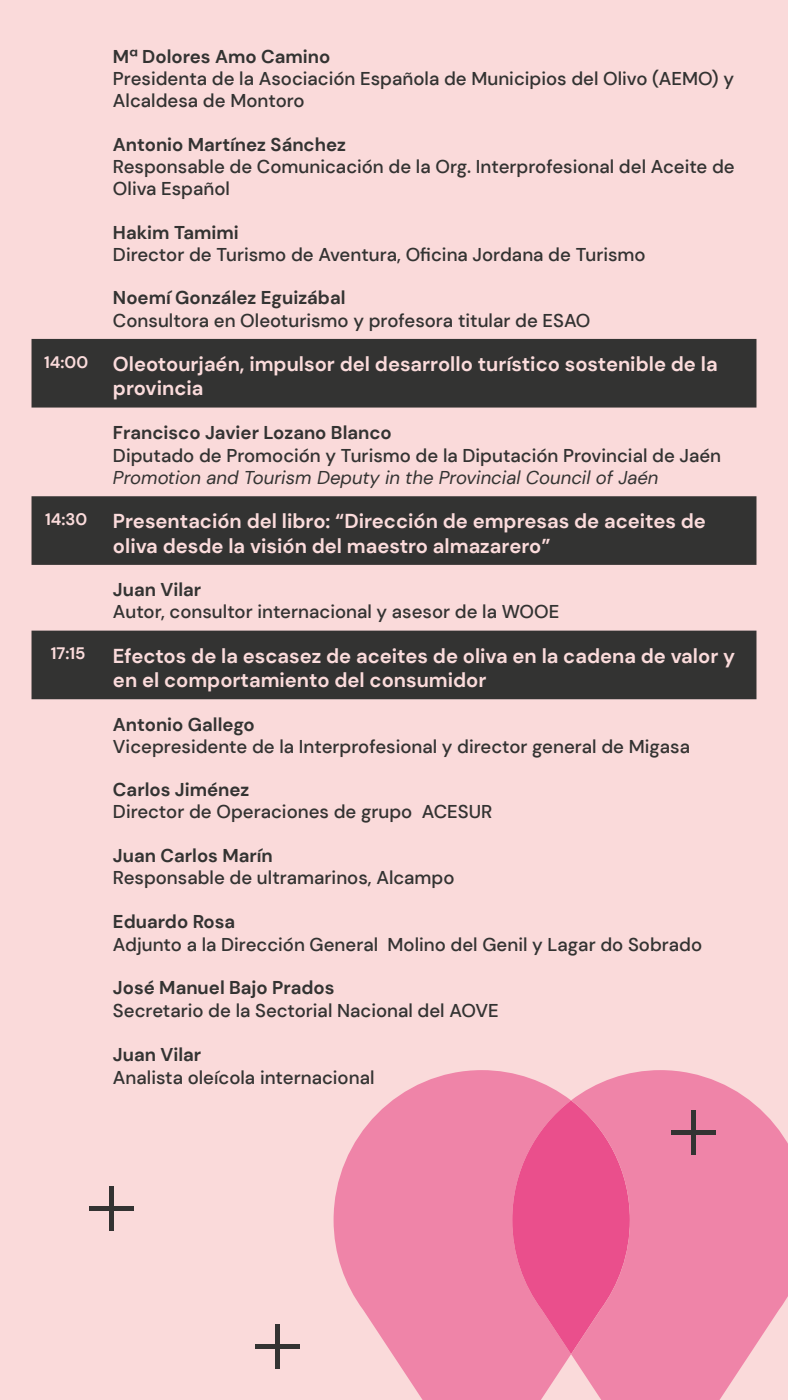
<style>
.page{position:relative;width:788px;height:1400px;background:#fadada}
.page>*{position:absolute;margin:0;border:0;box-sizing:border-box;transform-origin:0 0}
.t1{font:700 20.12px/24.2px "DM Sans";color:#fbdbdb}
.t2{font:500 18.55px/22.2px "DM Sans";color:#333332}
.t3{font:700 18.55px "DM Sans";color:#333332}
.t4{font:italic 18.55px "DM Sans";color:#333332}
.t5{font:700 16.62px "DM Sans";color:#fbdbdb}
</style>
<div class="page">
<svg style="left:32px;top:339px;width:724px;height:360px;fill:#333332"></svg>
<svg style="left:333px;top:1070px;width:238px;height:330px;fill:#ef84a8"></svg>
<svg style="left:512px;top:1100px;width:59px;height:254px;background:#eb6095"></svg>
<svg style="left:571px;top:1070px;width:217px;height:330px;background:#ef86a9"></svg>
<hr style="left:275px;top:1324px;width:4px;height:44px;background:#333332">
<hr style="left:255px;top:1344px;width:44px;height:4px;background:#333332">
<hr style="left:110px;top:1186px;width:4px;height:44px;background:#333332">
<hr style="left:89px;top:1206px;width:45px;height:4px;background:#333332">
<div style="left:691px;top:1110px;width:5px;height:45px;background:#333332"></div>
<hr style="left:671px;top:1131px;width:45px;height:4px;background:#333332">
<p class="t3" style="left:113px;top:45px;width:219px">Mª Dolores Amo Camino</p>
<p class="t2" style="left:113px;top:67px;width:622px">Presidenta de la Asociación Española de Municipios del Olivo (AEMO) y<br>Alcaldesa de Montoro</p>
<p class="t3" style="left:113px;top:133px;width:234px">Antonio Martínez Sánchez</p>
<p class="t2" style="left:113px;top:155px;width:623px">Responsable de Comunicación de la Org. Interprofesional del Aceite de<br>Oliva Español</p>
<p class="t3" style="left:113px;top:221px;width:127px">Hakim Tamimi</p>
<p class="t2" style="left:113px;top:243px;width:534px">Director de Turismo de Aventura, Oficina Jordana de Turismo</p>
<p class="t3" style="left:113px;top:286px;width:234px">Noemí González Eguizábal</p>
<p class="t2" style="left:113px;top:309px;width:479px">Consultora en Oleoturismo y profesora titular de ESAO</p>
<p class="t1" style="left:113px;top:352px;width:606px;text-indent:-69px"><sup>14:00</sup> Oleotourjaén, impulsor del desarrollo turístico sostenible de la provincia</p>
<p class="t3" style="left:113px;top:421px;width:280px">Francisco Javier Lozano Blanco</p>
<p class="t2" style="left:113px;top:444px;width:609px">Diputado de Promoción y Turismo de la Diputación Provincial de Jaén</p>
<p class="t4" style="left:113px;top:466px;width:547px">Promotion and Tourism Deputy in the Provincial Council of Jaén</p>
<p class="t5" style="left:45px;top:509px;width:44px">14:30</p>
<p class="t1" style="left:113px;top:509px;width:594px">Presentación del libro: “Dirección de empresas de aceites de oliva desde la visión del maestro almazarero”</p>
<p class="t3" style="left:113px;top:578px;width:90px">Juan Vilar</p>
<p class="t2" style="left:113px;top:601px;width:448px">Autor, consultor internacional y asesor de la WOOE</p>
<p class="t5" style="left:51px;top:643px;width:36px">17:15</p>
<p class="t1" style="left:113px;top:644px;width:623px">Efectos de la escasez de aceites de oliva en la cadena de valor y en el comportamiento del consumidor</p>
<p class="t3" style="left:113px;top:712px;width:143px">Antonio Gallego</p>
<p class="t2" style="left:113px;top:735px;width:578px">Vicepresidente de la Interprofesional y director general de Migasa</p>
<p class="t3" style="left:113px;top:778px;width:138px">Carlos Jiménez</p>
<p class="t2" style="left:113px;top:801px;width:381px">Director de Operaciones de grupo ACESUR</p>
<p class="t3" style="left:113px;top:844px;width:161px">Juan Carlos Marín</p>
<p class="t2" style="left:113px;top:867px;width:343px">Responsable de ultramarinos, Alcampo</p>
<p class="t3" style="left:113px;top:910px;width:124px">Eduardo Rosa</p>
<p class="t2" style="left:113px;top:933px;width:590px">Adjunto a la Dirección General Molino del Genil y Lagar do Sobrado</p>
<p class="t3" style="left:113px;top:976px;width:223px">José Manuel Bajo Prados</p>
<p class="t2" style="left:113px;top:999px;width:387px">Secretario de la Sectorial Nacional del AOVE</p>
<p class="t3" style="left:113px;top:1043px;width:90px">Juan Vilar</p>
<p class="t2" style="left:113px;top:1066px;width:263px">Analista oleícola internacional</p>
</div>
